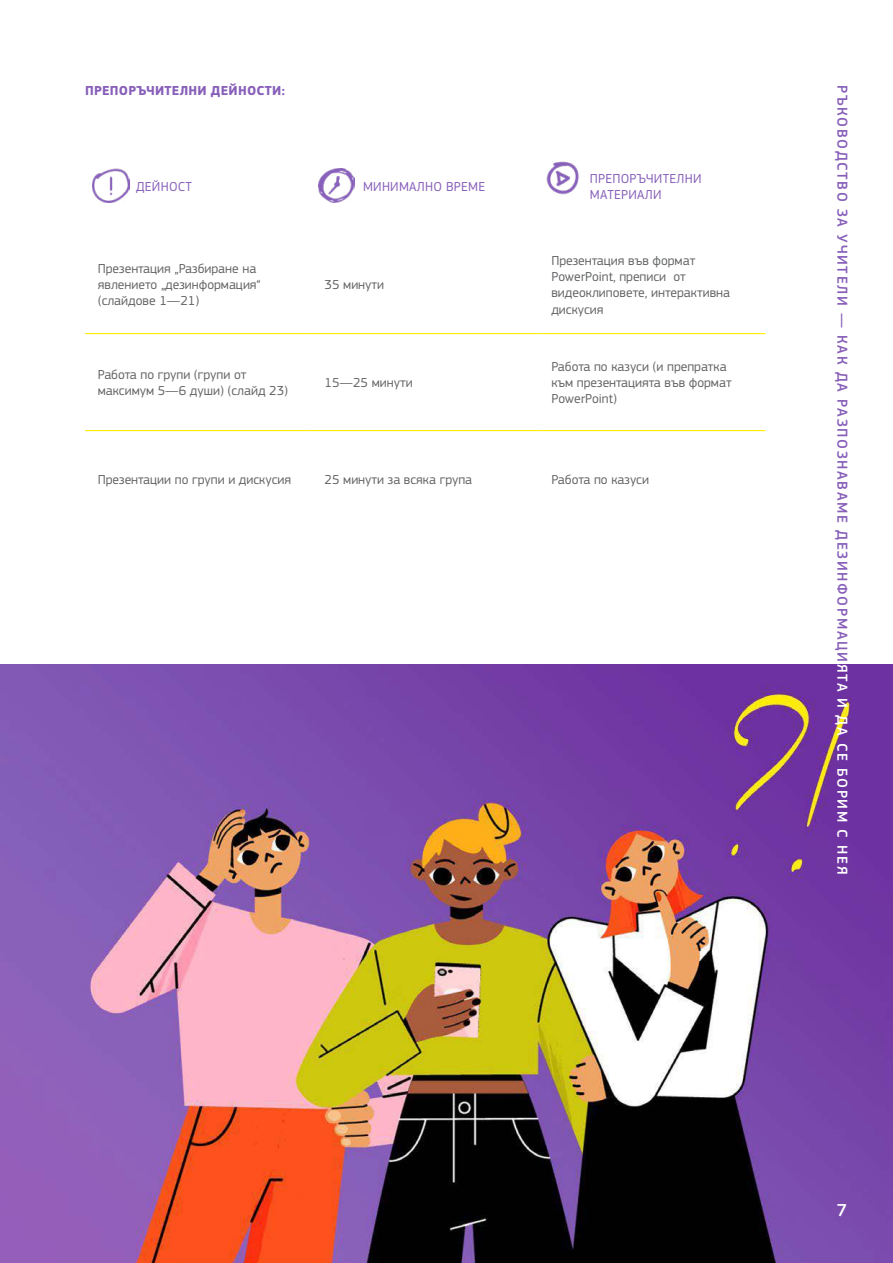
<style>
.page{position:relative;width:893px;height:1263px;background:#fff}
.page>*{position:absolute;margin:0;border:0;box-sizing:border-box;transform-origin:0 0}
.t1{font:500 18px "EC Square Sans Pro";color:#fff}
.t2{font:500 15px "EC Square Sans Pro";letter-spacing:.11em;color:#875fb9}
.Body_text_P{font:13.5px/16.2px "EC Square Sans Pro";color:#646567}
.Tab_1st_row{font:13.5px/16.2px "EC Square Sans Pro";letter-spacing:.02em;color:#875fb9}
.Heading_2_H2{font:700 13.5px "EC Square Sans Pro";letter-spacing:.02em;color:#875fb9}
.s1{color:#fff}
</style>
<div class="page">
<img style="left:0;top:664px;width:893px;height:599px">
<hr style="left:85px;top:333px;width:227px;height:1px;background:#ffed00">
<hr style="left:312px;top:333px;width:227px;height:1px;background:#ffed00">
<hr style="left:539px;top:333px;width:226px;height:1px;background:#ffed00">
<hr style="left:85px;top:430px;width:227px;height:1px;background:#ffed00">
<hr style="left:312px;top:430px;width:227px;height:1px;background:#ffed00">
<hr style="left:539px;top:430px;width:226px;height:1px;background:#ffed00">
<img style="left:92px;top:168px;width:38px;height:34px">
<img style="left:318px;top:168px;width:37px;height:34px">
<img style="left:546px;top:161px;width:33px;height:33px">
<h2 class="Heading_2_H2" style="left:85px;top:83px;width:201px">ПРЕПОРЪЧИТЕЛНИ ДЕЙНОСТИ:</h2>
<p class="Tab_1st_row" style="left:136px;top:179px;width:57px">ДЕЙНОСТ</p>
<p class="Tab_1st_row" style="left:363px;top:179px;width:124px">МИНИМАЛНО ВРЕМЕ</p>
<p class="Tab_1st_row" style="left:590px;top:171px;width:113px">ПРЕПОРЪЧИТЕЛНИ<br>МАТЕРИАЛИ</p>
<p class="Body_text_P" style="left:98px;top:260px;width:165px">Презентация „Разбиране на явлението „дезинформация“ (слайдове 1—21)</p>
<p class="Body_text_P" style="left:325px;top:277px;width:61px">35 минути</p>
<p class="Body_text_P" style="left:98px;top:367px;width:192px">Работа по групи (групи от максимум 5—6 души) (слайд 23)</p>
<p class="Body_text_P" style="left:325px;top:375px;width:90px">15—25 минути</p>
<p class="Body_text_P" style="left:551px;top:252px;width:180px">Презентация във формат<br>PowerPoint, преписи от видеоклиповете, интерактивна дискусия</p>
<p class="Body_text_P" style="left:551px;top:358px;width:182px">Работа по казуси (и препратка към презентацията във формат<br>PowerPoint)</p>
<p class="Body_text_P" style="left:98px;top:472px;width:195px">Презентации по групи и дискусия</p>
<p class="Body_text_P" style="left:325px;top:472px;width:149px">25 минути за всяка група</p>
<p class="Body_text_P" style="left:551px;top:472px;width:99px">Работа по казуси</p>
<p class="t2" style="left:851px;top:85px;width:790px;rotate:90deg">РЪКОВОДСТВО ЗА УЧИТЕЛИ — КАК ДА РАЗПОЗНАВАМЕ ДЕЗИНФОРМАЦИ<span class="s1">ЯТА И ДА СЕ БОРИМ С НЕЯ</span></p>
<h1 class="t1" style="left:837px;top:1199px;width:12px">7</h1>
</div>
